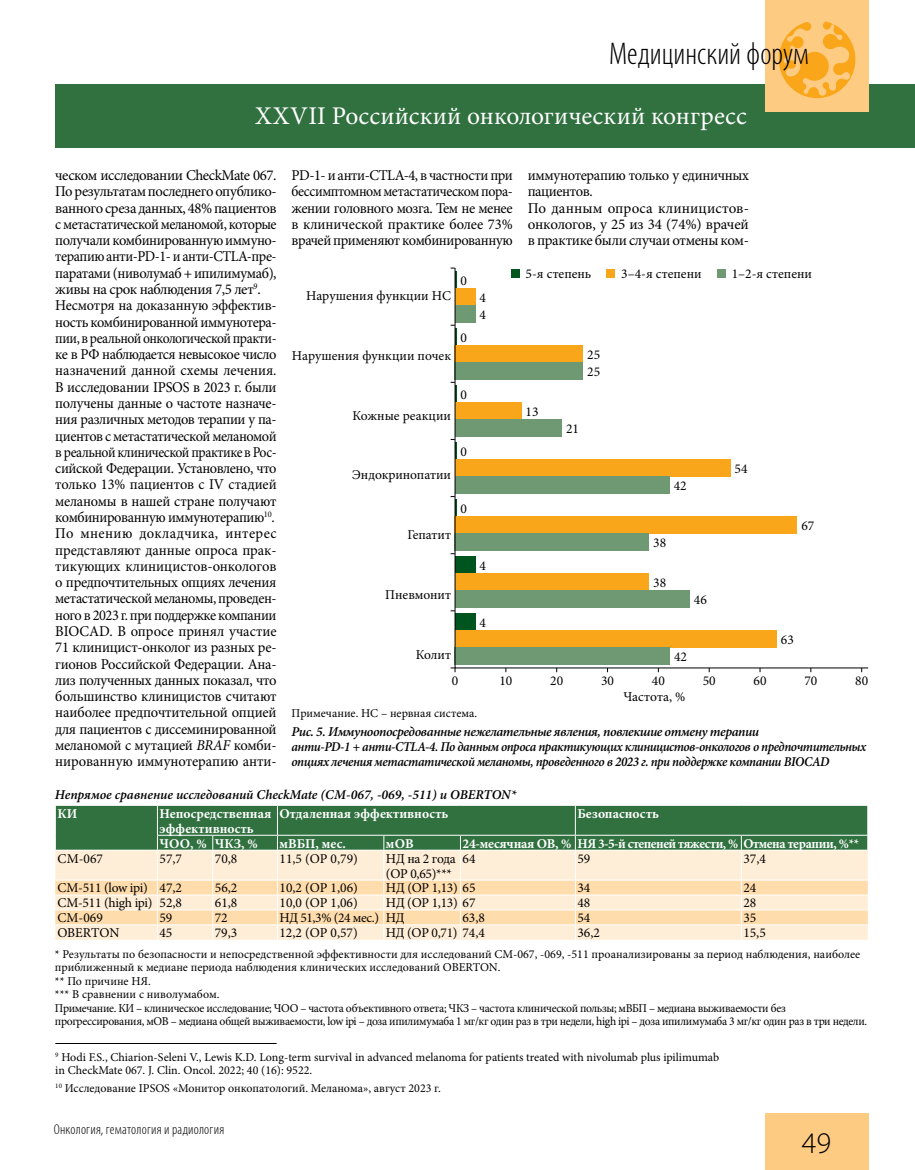
<style>
.page{position:relative;width:915px;height:1170px;background:#fff}
.page>*{position:absolute;margin:0;border:0;box-sizing:border-box;transform-origin:0 0}
.t1{font:300 condensed 31.5px "Myriad Pro";color:#000}
.t2{font:300 30px "Myriad Pro";color:#000}
.t3{font:25.5px "Minion Pro";letter-spacing:.005em;color:#fff}
.t4{font:15px/16.4px "Minion Pro";letter-spacing:-.025em;color:#000}
.t5{font:15px/16.4px "Minion Pro";letter-spacing:-.025em;color:#000;text-align:justify;scale:.96 1}
.t6{font:300 condensed 14.25px "Myriad Pro";letter-spacing:.015em;color:#000}
.t7{font:13.5px/17px "Minion Pro";color:#000}
.t8{font:italic 600 13.5px/15px "Minion Pro";letter-spacing:-.03em;color:#000}
.t9{font:700 13.5px/15px "Minion Pro";color:#fff}
.t10{font:italic 600 13.5px "Minion Pro";color:#000}
.t11{font:13.5px/15px "Minion Pro";letter-spacing:-.02em;color:#000}
.t12{font:700 13.5px "Minion Pro";letter-spacing:-.03em;color:#fff}
.t13{font:13.5px "Minion Pro";letter-spacing:-.03em;color:#000}
.t14{font:12px/13.5px "Minion Pro";letter-spacing:-.005em;color:#000}
.s1{font-style:italic}
</style>
<div class="page">
<div style="left:55px;top:84px;width:859px;height:63px;background:#31713f"></div>
<div style="left:764px;top:1113px;width:103px;height:56px;background:#fecb83"></div>
<div style="left:764px;top:0;width:103px;height:111px;background:#fecb83"></div>
<svg style="left:778px;top:22px;width:78px;height:77px"></svg>
<svg style="left:55px;top:805px;width:813px;height:134px;background:#bdc3a0"></svg>
<hr style="left:55px;top:849px;width:102px;height:1px;background:#fff">
<svg style="left:450px;top:667px;width:5px;height:5px"></svg>
<svg style="left:454px;top:267px;width:414px;height:401px"></svg>
<hr style="left:55px;top:1043px;width:221px;height:1px;background:#000">
<h1 class="t1" style="left:608px;top:35px;width:201px">Медицинский форум</h1>
<h3 class="t3" style="left:255px;top:98px;width:493px">XXVII Российский онкологический конгресс</h3>
<p class="t4" style="left:55px;top:167px;width:223px">ческом исследовании CheckMate 067.<br>По результатам последнего опублико&shy;ванного среза данных, 48% пациентов с метастатической меланомой, которые получали комбинированную иммуно&shy;терапию анти-PD-1- и анти-CTLA-пре&shy;паратами (ниволумаб + ипилимумаб), живы на срок наблюдения 7,5 лет<sup>9</sup>.<br>Несмотря на доказанную эффектив&shy;ность комбинированной иммунотера&shy;пии, в реальной онкологической практи&shy;ке в РФ наблюдается невысокое число назначений данной схемы лечения.<br>В исследовании IPSOS в 2023 г. были получены данные о частоте назначе&shy;ния различных методов терапии у па&shy;циентов с метастатической меланомой в реальной клинической практике в Рос&shy;сийской Федерации. Установлено, что только 13% пациентов с IV стадией меланомы в нашей стране получают комбинированную иммунотерапию<sup>10</sup>.<br>По мнению докладчика, интерес представляют данные опроса прак&shy;тикующих клиницистов-онкологов о предпочтительных опциях лечения метастатической меланомы, проведен&shy;ного в 2023 г. при поддержке компании BIOCAD. В опросе принял участие 71 клиницист-онколог из разных ре&shy;гионов Российской Федерации. Ана&shy;лиз полученных данных показал, что большинство клиницистов считают наиболее предпочтительной опцией для пациентов с диссеминированной меланомой с мутацией <span class="s1">BRAF</span> комби&shy;нированную иммунотерапию анти-</p>
<p class="t5" style="left:291px;top:167px;width:232px">PD-1- и анти-CTLA-4, в частности при бессимптомном метастатическом пора&shy;жении головного мозга. Тем не менее в клинической практике более 73% врачей применяют комбинированную</p>
<p class="t4" style="left:527px;top:167px;width:223px">иммунотерапию только у единичных пациентов.<br>По данным опроса клиницистов&shy;онкологов, у 25 из 34 (74%) врачей в практике были случаи отмены ком-</p>
<p class="t7" style="left:460px;top:272px;width:8px">0</p>
<p class="t7" style="left:525px;top:265px;width:67px">5-я степень</p>
<p class="t7" style="left:621px;top:265px;width:82px">3–4-я степени</p>
<p class="t7" style="left:731px;top:265px;width:82px">1–2-я степени</p>
<p class="t7" style="left:306px;top:287px;width:146px">Нарушения функции НС</p>
<p class="t7" style="left:479px;top:289px;width:8px">4<br>4</p>
<p class="t7" style="left:460px;top:329px;width:8px">0</p>
<p class="t7" style="left:292px;top:347px;width:161px">Нарушения функции почек</p>
<p class="t7" style="left:587px;top:346px;width:14px">25<br>25</p>
<p class="t7" style="left:460px;top:386px;width:8px">0</p>
<p class="t7" style="left:352px;top:407px;width:100px">Кожные реакции</p>
<p class="t7" style="left:525px;top:403px;width:14px">13</p>
<p class="t7" style="left:565px;top:420px;width:14px">21</p>
<p class="t7" style="left:460px;top:443px;width:8px">0</p>
<p class="t7" style="left:352px;top:466px;width:100px">Эндокринопатии</p>
<p class="t7" style="left:673px;top:477px;width:14px">42</p>
<p class="t7" style="left:734px;top:460px;width:14px">54</p>
<p class="t7" style="left:460px;top:500px;width:8px">0</p>
<p class="t7" style="left:407px;top:526px;width:45px">Гепатит</p>
<p class="t7" style="left:653px;top:534px;width:14px">38</p>
<p class="t7" style="left:801px;top:517px;width:14px">67</p>
<p class="t7" style="left:479px;top:557px;width:8px">4</p>
<p class="t7" style="left:653px;top:574px;width:14px">38</p>
<p class="t7" style="left:385px;top:586px;width:67px">Пневмонит</p>
<p class="t7" style="left:693px;top:591px;width:14px">46</p>
<p class="t7" style="left:479px;top:614px;width:8px">4</p>
<p class="t7" style="left:780px;top:631px;width:14px">63</p>
<p class="t7" style="left:415px;top:646px;width:37px">Колит</p>
<p class="t7" style="left:673px;top:648px;width:14px">42</p>
<p class="t7" style="left:451px;top:672px;width:8px">0</p>
<p class="t7" style="left:499px;top:672px;width:14px">10</p>
<p class="t7" style="left:550px;top:672px;width:14px">20</p>
<p class="t7" style="left:601px;top:672px;width:14px">30</p>
<p class="t7" style="left:651px;top:672px;width:14px">40</p>
<p class="t7" style="left:702px;top:672px;width:14px">50</p>
<p class="t7" style="left:753px;top:672px;width:14px">60</p>
<p class="t7" style="left:804px;top:672px;width:14px">70</p>
<p class="t7" style="left:854px;top:672px;width:14px">80</p>
<p class="t7" style="left:623px;top:688px;width:64px">Частота, %</p>
<p class="t14" style="left:291px;top:706px;width:187px">Примечание. НС – нервная система.</p>
<p class="t8" style="left:291px;top:724px;width:576px">Рис. 5. Иммуноопосредованные нежелательные явления, повлекшие отмену терапии<br>анти-PD-1 + анти-CTLA-4. По данным опроса практикующих клиницистов-онкологов о предпочтительных опциях лечения метастатической меланомы, проведенного в 2023 г. при поддержке компании BIOCAD</p>
<p class="t10" style="left:55px;top:784px;width:463px">Непрямое сравнение исследований CheckMate (СМ-067, -069, -511) и OBERTON*</p>
<p class="t9" style="left:57px;top:805px;width:21px">КИ</p>
<p class="t9" style="left:159px;top:805px;width:113px">Непосредственная эффективность</p>
<p class="t9" style="left:279px;top:805px;width:170px">Отдаленная эффективность</p>
<p class="t9" style="left:577px;top:805px;width:83px">Безопасность</p>
<p class="t9" style="left:159px;top:835px;width:100px">ЧОО, % ЧКЗ, %</p>
<p class="t9" style="left:279px;top:835px;width:68px">мВБП, мес.</p>
<p class="t9" style="left:386px;top:835px;width:29px">мОВ</p>
<p class="t12" style="left:462px;top:833px;width:398px">24-месячная ОВ, % НЯ 3-5-й степеней тяжести, % Отмена терапии, %**</p>
<p class="t7" style="left:57px;top:849px;width:47px">СМ-067</p>
<p class="t7" style="left:159px;top:849px;width:24px">57,7</p>
<p class="t7" style="left:215px;top:849px;width:24px">70,8</p>
<p class="t7" style="left:279px;top:849px;width:80px">11,5 (ОР 0,79)</p>
<p class="t11" style="left:386px;top:850px;width:71px">НД на 2 года (ОР 0,65)***</p>
<p class="t7" style="left:462px;top:849px;width:14px">64</p>
<p class="t7" style="left:577px;top:849px;width:14px">59</p>
<p class="t7" style="left:743px;top:849px;width:24px">37,4</p>
<p class="t11" style="left:57px;top:880px;width:126px">СМ-511 (low ipi) 47,2</p>
<p class="t7" style="left:215px;top:879px;width:24px">56,2</p>
<p class="t7" style="left:279px;top:879px;width:80px">10,2 (ОР 1,06)</p>
<p class="t7" style="left:386px;top:879px;width:91px">НД (ОР 1,13) 65</p>
<p class="t7" style="left:577px;top:879px;width:14px">34</p>
<p class="t7" style="left:743px;top:879px;width:14px">24</p>
<p class="t11" style="left:57px;top:895px;width:126px">СМ-511 (high ipi) 52,8</p>
<p class="t7" style="left:215px;top:894px;width:24px">61,8</p>
<p class="t7" style="left:279px;top:894px;width:80px">10,0 (ОР 1,06)</p>
<p class="t7" style="left:386px;top:894px;width:91px">НД (ОР 1,13) 67</p>
<p class="t7" style="left:577px;top:894px;width:14px">48</p>
<p class="t7" style="left:743px;top:894px;width:14px">28</p>
<p class="t7" style="left:57px;top:909px;width:47px">СМ-069</p>
<p class="t7" style="left:159px;top:909px;width:14px">59</p>
<p class="t7" style="left:215px;top:909px;width:14px">72</p>
<p class="t13" style="left:279px;top:908px;width:127px">НД 51,3% (24 мес.) НД</p>
<p class="t7" style="left:462px;top:909px;width:24px">63,8</p>
<p class="t7" style="left:577px;top:909px;width:14px">54</p>
<p class="t7" style="left:743px;top:909px;width:14px">35</p>
<p class="t7" style="left:57px;top:924px;width:64px">OBERТON</p>
<p class="t7" style="left:159px;top:924px;width:14px">45</p>
<p class="t7" style="left:215px;top:924px;width:24px">79,3</p>
<p class="t7" style="left:279px;top:924px;width:80px">12,2 (ОР 0,57)</p>
<p class="t7" style="left:386px;top:924px;width:101px">НД (OP 0,71) 74,4</p>
<p class="t7" style="left:577px;top:924px;width:24px">36,2</p>
<p class="t7" style="left:743px;top:924px;width:24px">15,5</p>
<p class="t14" style="left:55px;top:946px;width:813px">* Результаты по безопасности и непосредственной эффективности для исследований CM-067, -069, -511 проанализированы за период наблюдения, наиболее приближенный к медиане периода наблюдения клинических исследований OBERTON.<br>** По причине НЯ.<br>*** В сравнении с ниволумабом.<br>Примечание. КИ – клиническое исследование; ЧОО – частота объективного ответа; ЧКЗ – частота клинической пользы; мВБП – медиана выживаемости без прогрессирования, мОВ – медиана общей выживаемости, low ipi – доза ипилимумаба 1 мг/кг один раз в три недели, high ipi – доза ипилимумаба 3 мг/кг один раз в три недели.</p>
<p class="t14" style="left:55px;top:1050px;width:665px"><sup>9</sup> Hodi F.S., Chiarion-Seleni V., Lewis K.D. Long-term survival in advanced melanoma for patients treated with nivolumab plus ipilimumab in CheckMate 067. J. Clin. Oncol. 2022; 40 (16): 9522.</p>
<p class="t14" style="left:55px;top:1081px;width:387px"><sup>10</sup> Исследование IPSOS «Монитор онкопатологий. Меланома», август 2023 г.</p>
<p class="t6" style="left:54px;top:1120px;width:172px">Онкология, гематология и радиология</p>
<h2 class="t2" style="left:801px;top:1126px;width:31px">49</h2>
</div>
